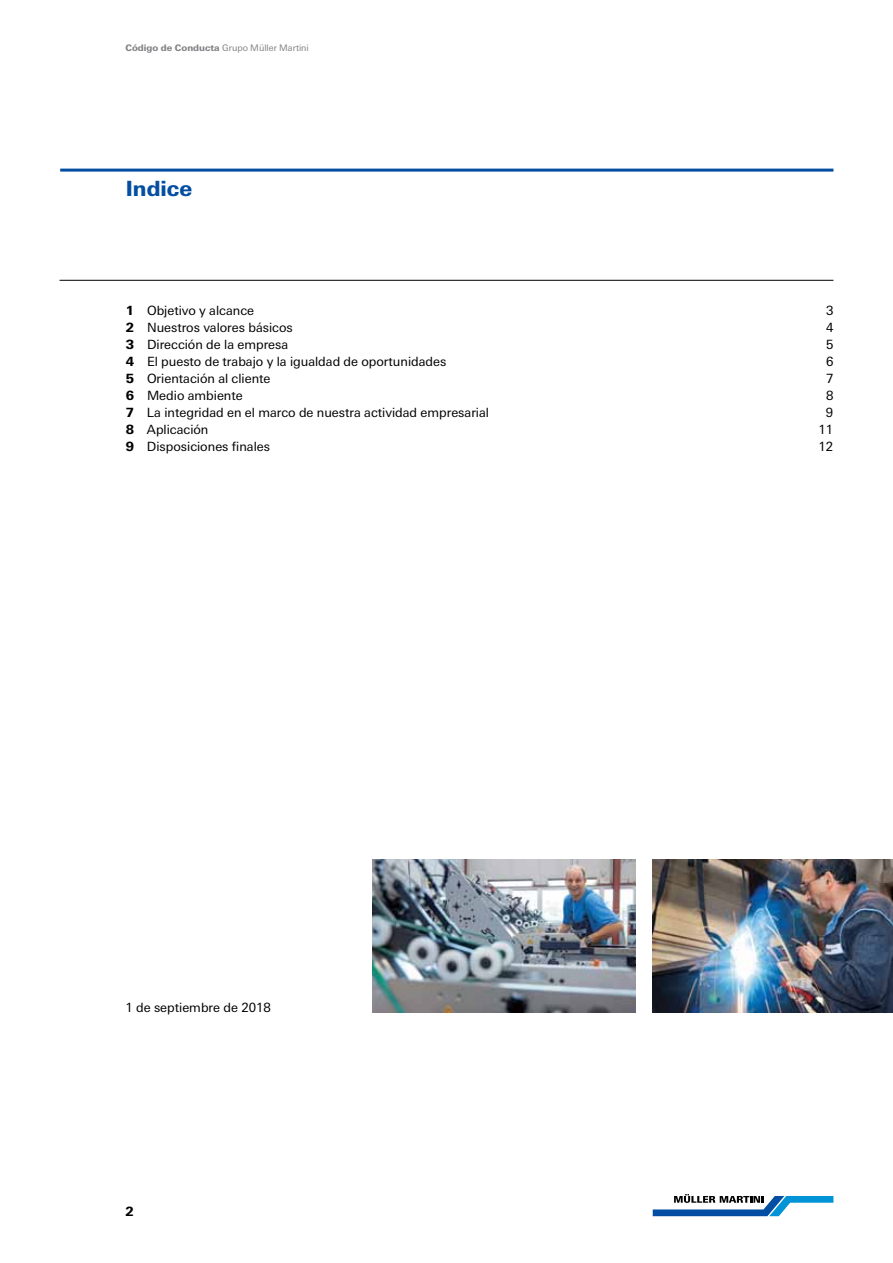
<style>
.page{position:relative;width:893px;height:1263px;background:#fff}
.page>*{position:absolute;margin:0;border:0;box-sizing:border-box;transform-origin:0 0}
.t1{font:800 21px "LT Univers Basic";color:#034ea2}
.t2{font:12.75px "LT Univers Basic";color:#000}
.t3{font:800 12.75px "LT Univers Basic";color:#000}
.t4{font:9px "LT Univers Basic";color:#808285}
.s1{font-weight:800}
</style>
<div class="page">
<img style="left:653px;top:859px;width:240px;height:153px">
<img style="left:372px;top:859px;width:264px;height:153px">
<hr style="left:60px;top:169px;width:773px;height:3px;background:#034ea2">
<hr style="left:60px;top:280px;width:773px;height:1px;background:#000">
<svg style="left:653px;top:1194px;width:180px;height:22px"></svg>
<p class="t4" style="left:125px;top:43px;width:185px"><span class="s1">Código de Conducta</span> Grupo Müller Martini</p>
<h1 class="t1" style="left:126px;top:175px;width:68px">Indice</h1>
<p class="t2" style="left:126px;top:303px;width:130px"><span class="s1">1</span> Objetivo y alcance</p>
<p class="t2" style="left:826px;top:303px;width:9px">3</p>
<p class="t2" style="left:126px;top:320px;width:168px"><span class="s1">2</span> Nuestros valores básicos</p>
<p class="t2" style="left:826px;top:320px;width:9px">4</p>
<p class="t2" style="left:126px;top:337px;width:164px"><span class="s1">3</span> Dirección de la empresa</p>
<p class="t2" style="left:826px;top:337px;width:9px">5</p>
<p class="t2" style="left:126px;top:354px;width:322px"><span class="s1">4</span> El puesto de trabajo y la igualdad de oportunidades</p>
<p class="t2" style="left:826px;top:354px;width:9px">6</p>
<p class="t2" style="left:126px;top:371px;width:146px"><span class="s1">5</span> Orientación al cliente</p>
<p class="t2" style="left:826px;top:371px;width:9px">7</p>
<p class="t2" style="left:126px;top:388px;width:119px"><span class="s1">6</span> Medio ambiente</p>
<p class="t2" style="left:826px;top:388px;width:9px">8</p>
<p class="t2" style="left:126px;top:405px;width:365px"><span class="s1">7</span> La integridad en el marco de nuestra actividad empresarial</p>
<p class="t2" style="left:826px;top:405px;width:9px">9</p>
<p class="t2" style="left:126px;top:422px;width:84px"><span class="s1">8</span> Aplicación</p>
<p class="t2" style="left:819px;top:422px;width:16px">11</p>
<p class="t2" style="left:126px;top:439px;width:146px"><span class="s1">9</span> Disposiciones finales</p>
<p class="t2" style="left:818px;top:439px;width:16px">12</p>
<p class="t2" style="left:125px;top:1000px;width:147px">1 de septiembre de 2018</p>
<p class="t3" style="left:125px;top:1204px;width:10px">2</p>
</div>
